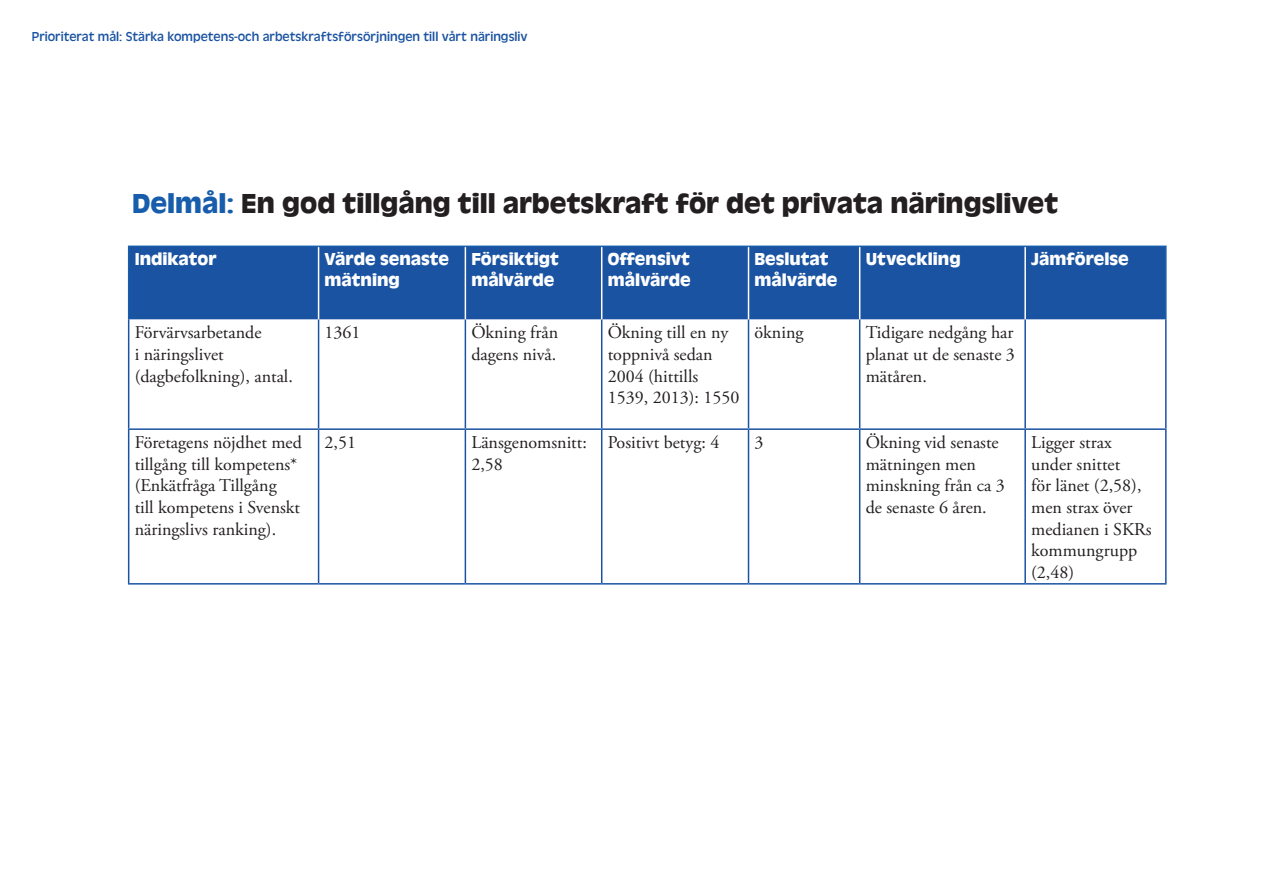
<style>
.page{position:relative;width:1263px;height:893px;background:#fff}
.page>*{position:absolute;margin:0;border:0;box-sizing:border-box;transform-origin:0 0}
.Huvudrubrik{font:700 28.5px "Antique Oli";color:#231f20}
.Brödtext{font:18px/21.6px "Adobe Garamond Pro";color:#231f20}
.Rubrik_tabell{font:700 18px/21.6px "Antique Oli";color:#fff}
.Rubrik_3{font:13.5px "Antique Oli";color:#1a53a1}
.s1{color:#185dab}
</style>
<div class="page">
<div style="left:129px;top:247px;width:1036px;height:72px;background:#1a53a1"></div>
<hr style="left:128px;top:319px;width:1px;height:109px;background:#1a53a1">
<hr style="left:318px;top:319px;width:1px;height:109px;background:#1a53a1">
<hr style="left:465px;top:319px;width:1px;height:109px;background:#1a53a1">
<hr style="left:601px;top:319px;width:1px;height:109px;background:#1a53a1">
<hr style="left:748px;top:319px;width:1px;height:109px;background:#1a53a1">
<hr style="left:859px;top:319px;width:1px;height:109px;background:#1a53a1">
<hr style="left:1024px;top:319px;width:2px;height:109px;background:#1a53a1">
<hr style="left:1165px;top:319px;width:1px;height:109px;background:#1a53a1">
<hr style="left:128px;top:428px;width:191px;height:2px;background:#1a53a1">
<hr style="left:128px;top:430px;width:1px;height:153px;background:#1a53a1">
<hr style="left:319px;top:428px;width:146px;height:2px;background:#1a53a1">
<hr style="left:318px;top:430px;width:1px;height:153px;background:#1a53a1">
<hr style="left:465px;top:428px;width:137px;height:2px;background:#1a53a1">
<hr style="left:465px;top:430px;width:1px;height:153px;background:#1a53a1">
<hr style="left:602px;top:428px;width:146px;height:2px;background:#1a53a1">
<hr style="left:601px;top:430px;width:1px;height:153px;background:#1a53a1">
<hr style="left:748px;top:428px;width:112px;height:2px;background:#1a53a1">
<hr style="left:748px;top:430px;width:1px;height:153px;background:#1a53a1">
<hr style="left:860px;top:428px;width:165px;height:2px;background:#1a53a1">
<hr style="left:859px;top:430px;width:1px;height:153px;background:#1a53a1">
<hr style="left:1025px;top:428px;width:141px;height:2px;background:#1a53a1">
<hr style="left:1024px;top:430px;width:2px;height:153px;background:#1a53a1">
<hr style="left:1165px;top:430px;width:1px;height:153px;background:#1a53a1">
<hr style="left:128px;top:583px;width:191px;height:2px;background:#1a53a1">
<hr style="left:319px;top:583px;width:146px;height:2px;background:#1a53a1">
<hr style="left:465px;top:583px;width:137px;height:2px;background:#1a53a1">
<hr style="left:602px;top:583px;width:146px;height:2px;background:#1a53a1">
<hr style="left:748px;top:583px;width:112px;height:2px;background:#1a53a1">
<hr style="left:860px;top:583px;width:165px;height:2px;background:#1a53a1">
<hr style="left:1025px;top:583px;width:141px;height:2px;background:#1a53a1">
<hr style="left:318px;top:247px;width:1px;height:72px;background:#fff">
<hr style="left:465px;top:247px;width:1px;height:72px;background:#fff">
<hr style="left:601px;top:247px;width:1px;height:72px;background:#fff">
<hr style="left:748px;top:247px;width:1px;height:72px;background:#fff">
<hr style="left:859px;top:247px;width:1px;height:72px;background:#fff">
<hr style="left:1024px;top:247px;width:2px;height:72px;background:#fff">
<hr style="left:128px;top:246px;width:191px;height:1px;background:#185dab">
<hr style="left:128px;top:247px;width:1px;height:72px;background:#185dab">
<hr style="left:319px;top:246px;width:146px;height:1px;background:#185dab">
<hr style="left:465px;top:246px;width:137px;height:1px;background:#185dab">
<hr style="left:602px;top:246px;width:146px;height:1px;background:#185dab">
<hr style="left:748px;top:246px;width:112px;height:1px;background:#185dab">
<hr style="left:860px;top:246px;width:165px;height:1px;background:#185dab">
<hr style="left:1025px;top:246px;width:141px;height:1px;background:#185dab">
<hr style="left:1165px;top:247px;width:1px;height:72px;background:#185dab">
<p class="Rubrik_3" style="left:32px;top:29px;width:497px">Prioriterat mål: Stärka kompetens-och arbetskraftsförsörjningen till vårt näringsliv</p>
<p class="Huvudrubrik" style="left:132px;top:188px;width:927px"><span class="s1">Delmål:</span> En god tillgång till arbetskraft för det privata näringslivet</p>
<p class="Rubrik_tabell" style="left:135px;top:248px;width:83px">Indikator</p>
<p class="Rubrik_tabell" style="left:325px;top:248px;width:126px">Värde senaste mätning</p>
<p class="Rubrik_tabell" style="left:471px;top:248px;width:89px">Försiktigt målvärde</p>
<p class="Rubrik_tabell" style="left:608px;top:248px;width:84px">Offensivt målvärde</p>
<p class="Rubrik_tabell" style="left:754px;top:248px;width:84px">Beslutat målvärde</p>
<p class="Rubrik_tabell" style="left:866px;top:248px;width:96px">Utveckling</p>
<p class="Rubrik_tabell" style="left:1031px;top:248px;width:99px">Jämförelse</p>
<p class="Brödtext" style="left:135px;top:322px;width:160px">Förvärvsarbetande<br>i näringslivet (dagbefolkning), antal.</p>
<p class="Brödtext" style="left:325px;top:322px;width:37px">1361</p>
<p class="Brödtext" style="left:471px;top:322px;width:88px">Ökning från dagens nivå.</p>
<p class="Brödtext" style="left:608px;top:322px;width:133px">Ökning till en ny toppnivå sedan<br>2004 (hittills<br>1539, 2013): 1550</p>
<p class="Brödtext" style="left:754px;top:322px;width:50px">ökning</p>
<p class="Brödtext" style="left:866px;top:322px;width:151px;text-align:justify">Tidigare nedgång har planat ut de senaste 3 mätåren.</p>
<p class="Brödtext" style="left:135px;top:432px;width:169px">Företagens nöjdhet med tillgång till kompetens* (Enkätfråga Tillgång<br>till kompetens i Svenskt näringslivs ranking).</p>
<p class="Brödtext" style="left:325px;top:432px;width:33px">2,51</p>
<p class="Brödtext" style="left:471px;top:432px;width:117px">Länsgenomsnitt:<br>2,58</p>
<p class="Brödtext" style="left:608px;top:432px;width:113px">Positivt betyg: 4</p>
<p class="Brödtext" style="left:754px;top:432px;width:10px">3</p>
<p class="Brödtext" style="left:866px;top:432px;width:141px">Ökning vid senaste mätningen men minskning från ca 3 de senaste 6 åren.</p>
<p class="Brödtext" style="left:1031px;top:432px;width:122px">Ligger strax under snittet<br>för länet (2,58), men strax över medianen i SKRs kommungrupp (2,48)</p>
</div>
